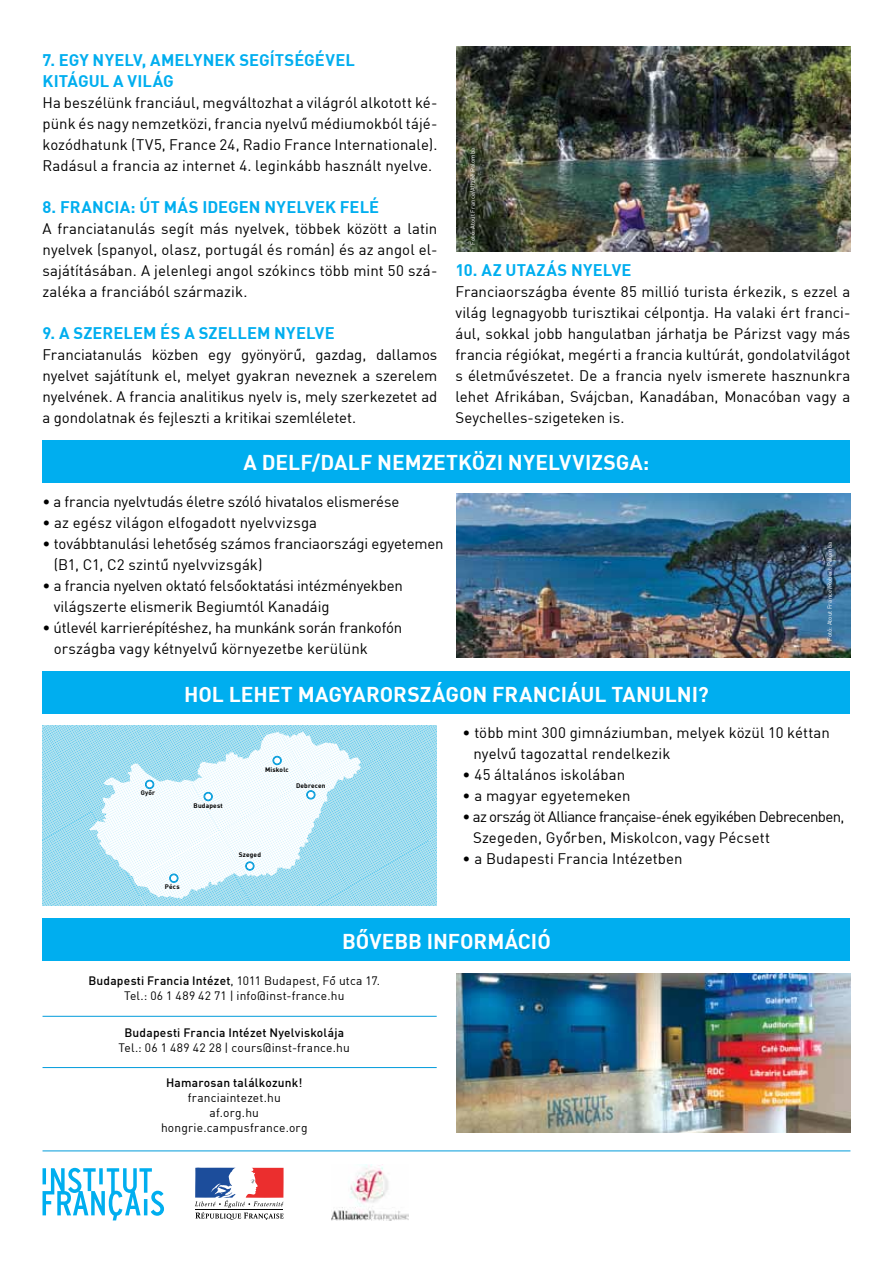
<style>
.page{position:relative;width:893px;height:1263px;background:#fff}
.page>*{position:absolute;margin:0;border:0;box-sizing:border-box;transform-origin:0 0}
.t1{font:21px "DINH Bold";color:#fff}
.t2{font:16.5px/21px "DINH Bold";letter-spacing:.005em;color:#00aeef}
.t3{font:15px/21px "DINH Regular";color:#000;text-align:justify}
.t4{font:15px/21px "DINH Regular";letter-spacing:-.035em;color:#000}
.t5{font:12px/15px "DINH Regular";letter-spacing:.015em;color:#000;text-align:center}
.t6{font:12px "DINH Medium";letter-spacing:.015em;color:#000}
.t7{font:6.45px "DINH Bold";letter-spacing:.03em;color:#000}
.t8{font:6px "DINH Regular";letter-spacing:.025em;color:#fff}
.s1{font-family:"DINH Regular"}
</style>
<div class="page">
<img style="left:456px;top:47px;width:394px;height:205px">
<img style="left:456px;top:974px;width:394px;height:159px">
<div style="left:43px;top:671px;width:807px;height:43px;background:#00aeef"></div>
<div style="left:43px;top:440px;width:807px;height:43px;background:#00aeef"></div>
<img style="left:456px;top:494px;width:394px;height:163px">
<div style="left:43px;top:918px;width:807px;height:43px;background:#00aeef"></div>
<svg style="left:43px;top:725px;width:394px;height:181px;background:#9cdaee"></svg>
<svg style="left:89px;top:732px;width:272px;height:167px"></svg>
<div style="left:204px;top:793px;width:8px;height:7px;background:#fff;border-radius:50%"></div>
<div style="left:204px;top:792px;width:9px;height:9px;border:1px solid #009bdb;border-radius:50%"></div>
<div style="left:205px;top:793px;width:7px;height:7px;border:1px solid #009bdb;border-radius:50%"></div>
<div style="left:273px;top:756px;width:8px;height:8px;background:#fff;border-radius:50%"></div>
<div style="left:273px;top:756px;width:9px;height:9px;border:1px solid #009bdb;border-radius:50%"></div>
<div style="left:274px;top:757px;width:7px;height:7px;border:1px solid #009bdb;border-radius:50%"></div>
<div style="left:307px;top:791px;width:8px;height:8px;background:#fff;border-radius:50%"></div>
<div style="left:306px;top:790px;width:9px;height:9px;border:1px solid #009bdb;border-radius:50%"></div>
<div style="left:307px;top:791px;width:7px;height:7px;border:1px solid #009bdb;border-radius:50%"></div>
<div style="left:246px;top:862px;width:8px;height:8px;background:#fff;border-radius:50%"></div>
<div style="left:245px;top:861px;width:9px;height:9px;border:1px solid #009bdb;border-radius:50%"></div>
<div style="left:246px;top:862px;width:7px;height:7px;border:1px solid #009bdb;border-radius:50%"></div>
<div style="left:146px;top:780px;width:8px;height:8px;background:#fff;border-radius:50%"></div>
<div style="left:145px;top:780px;width:9px;height:9px;border:1px solid #009bdb;border-radius:50%"></div>
<div style="left:146px;top:781px;width:7px;height:7px;border:1px solid #009bdb;border-radius:50%"></div>
<div style="left:170px;top:874px;width:8px;height:8px;background:#fff;border-radius:50%"></div>
<div style="left:169px;top:874px;width:9px;height:9px;border:1px solid #009bdb;border-radius:50%"></div>
<div style="left:170px;top:875px;width:7px;height:7px;border:1px solid #009bdb;border-radius:50%"></div>
<hr style="left:43px;top:1016px;width:394px;height:1px;background:#009bdb">
<hr style="left:43px;top:1067px;width:394px;height:1px;background:#009bdb">
<svg style="left:195px;top:1167px;width:89px;height:53px"></svg>
<img style="left:331px;top:1164px;width:77px;height:56px">
<svg style="left:43px;top:1168px;width:121px;height:52px"></svg>
<hr style="left:43px;top:1151px;width:807px;height:1px;background:#009bdb">
<p class="t2" style="left:43px;top:48px;width:314px">7. EGY NYELV, AMELYNEK SEGÍTSÉGÉVEL<br>KITÁGUL A VILÁG</p>
<p class="t3" style="left:43px;top:91px;width:396px">Ha beszélünk franciául, megváltozhat a világról alkotott ké&shy;pünk és nagy nemzetközi, francia nyelvû médiumokból tájé&shy;kozódhatunk (TV5, France 24, Radio France Internationale).<br>Radásul a francia az internet 4. leginkább használt nyelve.</p>
<p class="t2" style="left:43px;top:195px;width:338px">8. FRANCIA: ÚT MÁS IDEGEN NYELVEK FELÉ</p>
<p class="t3" style="left:43px;top:217px;width:396px">A franciatanulás segít más nyelvek, többek között a latin nyelvek (spanyol, olasz, portugál és román) és az angol el&shy;sajátításában. A jelenlegi angol szókincs több mint 50 szá&shy;zaléka a franciából származik.</p>
<p class="t2" style="left:43px;top:321px;width:294px">9. A SZERELEM ÉS A SZELLEM NYELVE</p>
<p class="t3" style="left:43px;top:343px;width:396px">Franciatanulás közben egy gyönyörû, gazdag, dallamos nyelvet sajátítunk el, melyet gyakran neveznek a szerelem nyelvének. A francia analitikus nyelv is, mely szerkezetet ad a gondolatnak és fejleszti a kritikai szemléletet.</p>
<p class="t8" style="left:469px;top:244px;width:98px;rotate:-90deg">Fotó: Atout France/Alizée Palomba</p>
<p class="t2" style="left:455px;top:258px;width:178px">10. AZ UTAZÁS NYELVE</p>
<p class="t3" style="left:455px;top:280px;width:396px">Franciaországba évente 85 millió turista érkezik, s ezzel a világ legnagyobb turisztikai célpontja. Ha valaki ért franci&shy;ául, sokkal jobb hangulatban járhatja be Párizst vagy más francia régiókat, megérti a francia kultúrát, gondolatvilágot s életmûvészetet. De a francia nyelv ismerete hasznunkra lehet Afrikában, Svájcban, Kanadában, Monacóban vagy a Seychelles-szigeteken is.</p>
<h1 class="t1" style="left:244px;top:448px;width:407px">A DELF/DALF NEMZETKÖZI NYELVVIZSGA:</h1>
<p class="t3" style="left:43px;top:490px;width:358px">• a francia nyelvtudás életre szóló hivatalos elismerése</p>
<p class="t3" style="left:43px;top:511px;width:276px">• az egész világon elfogadott nyelvvizsga</p>
<p class="t3" style="left:54px;top:532px;width:391px;text-indent:-11px">• továbbtanulási lehetôség számos franciaországi egyetemen (B1, C1, C2 szintû nyelvvizsgák)</p>
<p class="t3" style="left:54px;top:574px;width:351px;text-indent:-11px">• a francia nyelven oktató felsôoktatási intézményekben világszerte elismerik Begiumtól Kanadáig</p>
<p class="t3" style="left:54px;top:616px;width:350px;text-indent:-11px">• útlevél karrierépítéshez, ha munkánk során frankofón országba vagy kétnyelvû környezetbe kerülünk</p>
<h1 class="t1" style="left:184px;top:681px;width:526px">HOL LEHET MAGYARORSZÁGON FRANCIÁUL TANULNI?</h1>
<p class="t8" style="left:826px;top:641px;width:101px;rotate:-90deg">Fotó: Atout France/Robert Palomba</p>
<p class="t7" style="left:141px;top:789px;width:16px">Gyôr</p>
<p class="t7" style="left:194px;top:801px;width:31px">Budapest</p>
<p class="t7" style="left:265px;top:765px;width:25px">Miskolc</p>
<p class="t7" style="left:296px;top:781px;width:31px">Debrecen</p>
<p class="t7" style="left:165px;top:883px;width:16px">Pécs</p>
<p class="t7" style="left:239px;top:851px;width:24px">Szeged</p>
<p class="t3" style="left:473px;top:721px;width:358px;text-indent:-11px">• több mint 300 gimnáziumban, melyek közül 10 kéttan nyelvû tagozattal rendelkezik</p>
<p class="t3" style="left:463px;top:763px;width:164px">• 45 általános iskolában</p>
<p class="t3" style="left:463px;top:784px;width:170px">• a magyar egyetemeken</p>
<p class="t4" style="left:473px;top:805px;width:373px;text-indent:-10px">• az ország öt Alliance française-ének egyikében Debrecenben,<br>Szegeden, Gyôrben, Miskolcon, vagy Pécsett</p>
<p class="t3" style="left:463px;top:847px;width:221px">• a Budapesti Francia Intézetben</p>
<h1 class="t1" style="left:342px;top:927px;width:210px">BÔVEBB INFORMÁCIÓ</h1>
<p class="t6" style="left:88px;top:973px;width:293px">Budapesti Francia Intézet<span class="s1">, 1011 Budapest, Fô utca 17.</span></p>
<p class="t5" style="left:124px;top:988px;width:222px">Tel.: 06 1 489 42 71 | info@inst-france.hu</p>
<p class="t6" style="left:124px;top:1025px;width:221px">Budapesti Francia Intézet Nyelviskolája</p>
<p class="t5" style="left:119px;top:1040px;width:233px">Tel.: 06 1 489 42 28 | cours@inst-france.hu</p>
<p class="t6" style="left:166px;top:1075px;width:138px">Hamarosan találkozunk!</p>
<p class="t5" style="left:161px;top:1090px;width:148px">franciaintezet.hu<br>af.org.hu hongrie.campusfrance.org</p>
</div>
